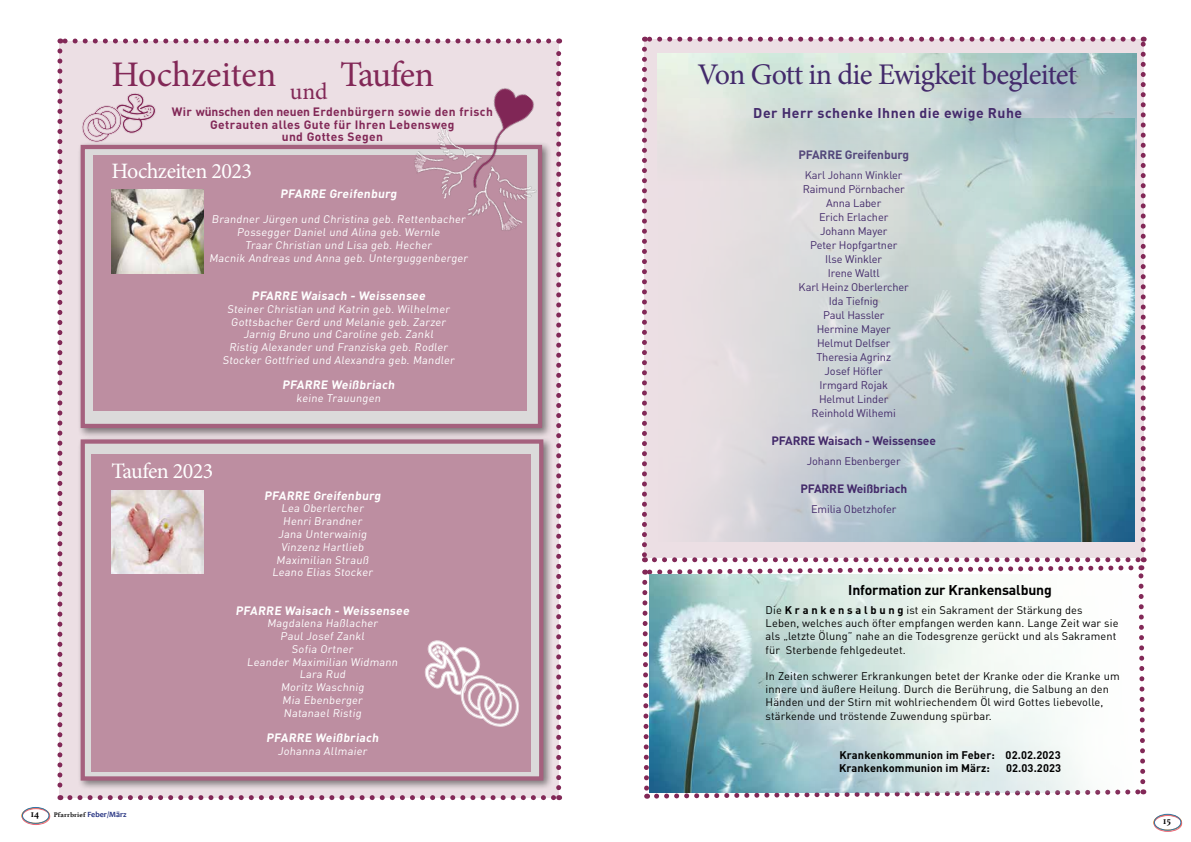
<style>
.page{position:relative;width:1191px;height:842px;background:#fff}
.page>*{position:absolute;margin:0;border:0;box-sizing:border-box;transform-origin:0 0}
.t1{font:36px "Minion Pro";letter-spacing:-.01em;color:#822857}
.t2{font:30px "Minion Pro";letter-spacing:-.025em;color:#432a6b}
.t3{font:23.6px "Minion Pro";color:#822857}
.t4{font:22px "Minion Pro";letter-spacing:-.025em;color:#fff}
.t5{font:700 14px "DIN Pro";letter-spacing:.035em;color:#432a6b}
.t6{font:700 14px "DIN Pro";letter-spacing:-.01em;color:#000}
.t7{font:700 12px "DIN Pro";color:#fff}
.t8{font:700 12px/12.3px "DIN Pro";letter-spacing:.035em;color:#822857;text-align:center}
.t9{font:700 12px "DIN Pro";letter-spacing:-.01em;color:#432a6a}
.t10{font:11px/12.8px "DIN Pro";color:#fff;text-align:center}
.t11{font:11px/13.2px "DIN Pro";letter-spacing:.01em;color:#000}
.t12{font:11px/14px "DIN Pro";letter-spacing:-.01em;color:#432a6a;text-align:center}
.t13{font:700 11px/13.2px "DIN Pro";letter-spacing:.01em;color:#000}
.t14{font:700 10px "Athelas";color:#000}
.t15{font:700 7px "Athelas";letter-spacing:.025em;color:#000}
.s1{font-family:"Candara";font-size:8px;color:#283583}
.s2{font-weight:700}
</style>
<div class="page">
<div style="left:1153px;top:815px;width:28px;height:15px;border:1px solid #f08300;border-radius:50%"></div>
<div style="left:1154px;top:815px;width:27px;height:16px;border:1px solid #ec6775;border-radius:50%"></div>
<div style="left:1154px;top:814px;width:27px;height:16px;border:1px solid #3176aa;border-radius:50%"></div>
<div style="left:22px;top:808px;width:28px;height:15px;border:1px solid #f08300;border-radius:50%"></div>
<div style="left:22px;top:808px;width:28px;height:17px;border:1px solid #ec6775;border-radius:50%"></div>
<div style="left:22px;top:807px;width:27px;height:16px;border:1px solid #3176aa;border-radius:50%"></div>
<div style="left:60px;top:41px;width:498px;height:756px;background:#ecdfe4"></div>
<svg style="left:57px;top:51px;width:5px;height:749px"></svg>
<svg style="left:70px;top:795px;width:489px;height:5px"></svg>
<svg style="left:556px;top:39px;width:5px;height:749px"></svg>
<svg style="left:60px;top:39px;width:488px;height:5px"></svg>
<svg style="left:82px;top:93px;width:74px;height:48px"></svg>
<div style="left:77px;top:141px;width:475px;height:297px;background:#000;opacity:.46"></div>
<div style="left:81px;top:145px;width:461px;height:283px;background:#dbdada;border:4px solid #a5617e"></div>
<div style="left:93px;top:155px;width:434px;height:256px;background:#bd8ea1"></div>
<img style="left:111px;top:190px;width:92px;height:83px">
<div style="left:77px;top:436px;width:476px;height:355px;background:#000;opacity:.46"></div>
<div style="left:81px;top:439px;width:462px;height:342px;background:#dbdada;border:4px solid #a5617e"></div>
<div style="left:91px;top:454px;width:440px;height:317px;background:#bd8ea1"></div>
<svg style="left:642px;top:37px;width:505px;height:762px;background:#c2ccd1"></svg>
<img style="left:111px;top:490px;width:92px;height:84px">
<img style="left:649px;top:575px;width:491px;height:217px">
<svg style="left:424px;top:640px;width:95px;height:87px"></svg>
<img style="left:406px;top:66px;width:156px;height:182px">
<h1 class="t1" style="left:111px;top:50px;width:166px">Hochzeiten</h1>
<h1 class="t1" style="left:340px;top:50px;width:95px">Taufen</h1>
<h3 class="t3" style="left:290px;top:75px;width:39px">und</h3>
<p class="t8" style="left:172px;top:106px;width:323px">Wir wünschen den neuen Erdenbürgern sowie den frisch<br>Getrauten alles Gute für Ihren Lebensweg<br>und Gottes Segen</p>
<h3 class="t4" style="left:111px;top:156px;width:142px">Hochzeiten 2023</h3>
<p class="t7" style="left:280px;top:185px;width:120px">PFARRE Greifenburg</p>
<p class="t10" style="left:209px;top:213px;width:262px">Brandner Jürgen und Christina geb. Rettenbacher Possegger Daniel und Alina geb. Wernle<br>Traar Christian und Lisa geb. Hecher<br>Macnik Andreas und Anna geb. Unterguggenberger</p>
<p class="t7" style="left:252px;top:288px;width:177px">PFARRE Waisach - Weissensee</p>
<p class="t10" style="left:222px;top:302px;width:235px">Steiner Christian und Katrin geb. Wilhelmer Gottsbacher Gerd und Melanie geb. Zarzer Jarnig Bruno und Caroline geb. Zankl<br>Ristig Alexander und Franziska geb. Rodler Stocker Gottfried und Alexandra geb. Mandler</p>
<p class="t7" style="left:282px;top:377px;width:116px">PFARRE Weißbriach</p>
<p class="t10" style="left:296px;top:391px;width:88px">keine Trauungen</p>
<h3 class="t4" style="left:111px;top:456px;width:103px">Taufen 2023</h3>
<p class="t14" style="left:31px;top:806px;width:10px">14</p>
<p class="t15" style="left:54px;top:809px;width:74px">Pfarrbrief <span class="s1">Feber/März</span></p>
<p class="t7" style="left:264px;top:487px;width:120px">PFARRE Greifenburg</p>
<p class="t10" style="left:272px;top:502px;width:104px">Lea Oberlercher<br>Henri Brandner<br>Jana Unterwainig<br>Vinzenz Hartlieb<br>Maximilian Strauß<br>Leano Elias Stocker</p>
<p class="t7" style="left:235px;top:602px;width:177px">PFARRE Waisach - Weissensee</p>
<p class="t10" style="left:247px;top:616px;width:154px">Magdalena Haßlacher<br>Paul Josef Zankl<br>Sofia Ortner<br>Leander Maximilian Widmann<br>Lara Rud<br>Moritz Waschnig<br>Mia Ebenberger<br>Natanael Ristig</p>
<p class="t7" style="left:266px;top:730px;width:116px">PFARRE Weißbriach</p>
<p class="t10" style="left:278px;top:744px;width:93px">Johanna Allmaier</p>
<h2 class="t2" style="left:697px;top:55px;width:381px">Von Gott in die Ewigkeit begleitet</h2>
<p class="t5" style="left:753px;top:103px;width:270px">Der Herr schenke Ihnen die ewige Ruhe</p>
<p class="t9" style="left:798px;top:146px;width:112px">PFARRE Greifenburg</p>
<p class="t12" style="left:798px;top:167px;width:112px">Karl Johann Winkler<br>Raimund Pörnbacher<br>Anna Laber<br>Erich Erlacher<br>Johann Mayer<br>Peter Hopfgartner<br>Ilse Winkler<br>Irene Waltl<br>Karl Heinz Oberlercher<br>Ida Tiefnig<br>Paul Hassler<br>Hermine Mayer<br>Helmut Delfser<br>Theresia Agrinz<br>Josef Höfler<br>Irmgard Rojak<br>Helmut Linder<br>Reinhold Wilhemi</p>
<p class="t9" style="left:771px;top:432px;width:166px">PFARRE Waisach - Weissensee</p>
<p class="t12" style="left:807px;top:453px;width:95px">Johann Ebenberger</p>
<p class="t9" style="left:800px;top:480px;width:108px">PFARRE Weißbriach</p>
<p class="t12" style="left:811px;top:501px;width:87px">Emilia Obetzhofer</p>
<p class="t6" style="left:848px;top:580px;width:205px">Information zur Krankensalbung</p>
<p class="t11" style="left:765px;top:603px;width:354px">Die <span class="s2">K r a n k e n s a l b u n g</span> ist ein Sakrament der Stärkung des Leben, welches auch öfter empfangen werden kann. Lange Zeit war sie als „letzte Ölung” nahe an die Todesgrenze gerückt und als Sakrament für Sterbende fehlgedeutet.</p>
<p class="t11" style="left:765px;top:669px;width:355px">In Zeiten schwerer Erkrankungen betet der Kranke oder die Kranke um innere und äußere Heilung. Durch die Berührung, die Salbung an den Händen und der Stirn mit wohlriechendem Öl wird Gottes liebevolle, stärkende und tröstende Zuwendung spürbar.</p>
<p class="t13" style="left:839px;top:748px;width:223px">Krankenkommunion im Feber: 02.02.2023<br>Krankenkommunion im März:</p>
<p class="t13" style="left:1006px;top:761px;width:57px">02.03.2023</p>
<p class="t14" style="left:1163px;top:813px;width:9px">15</p>
</div>
